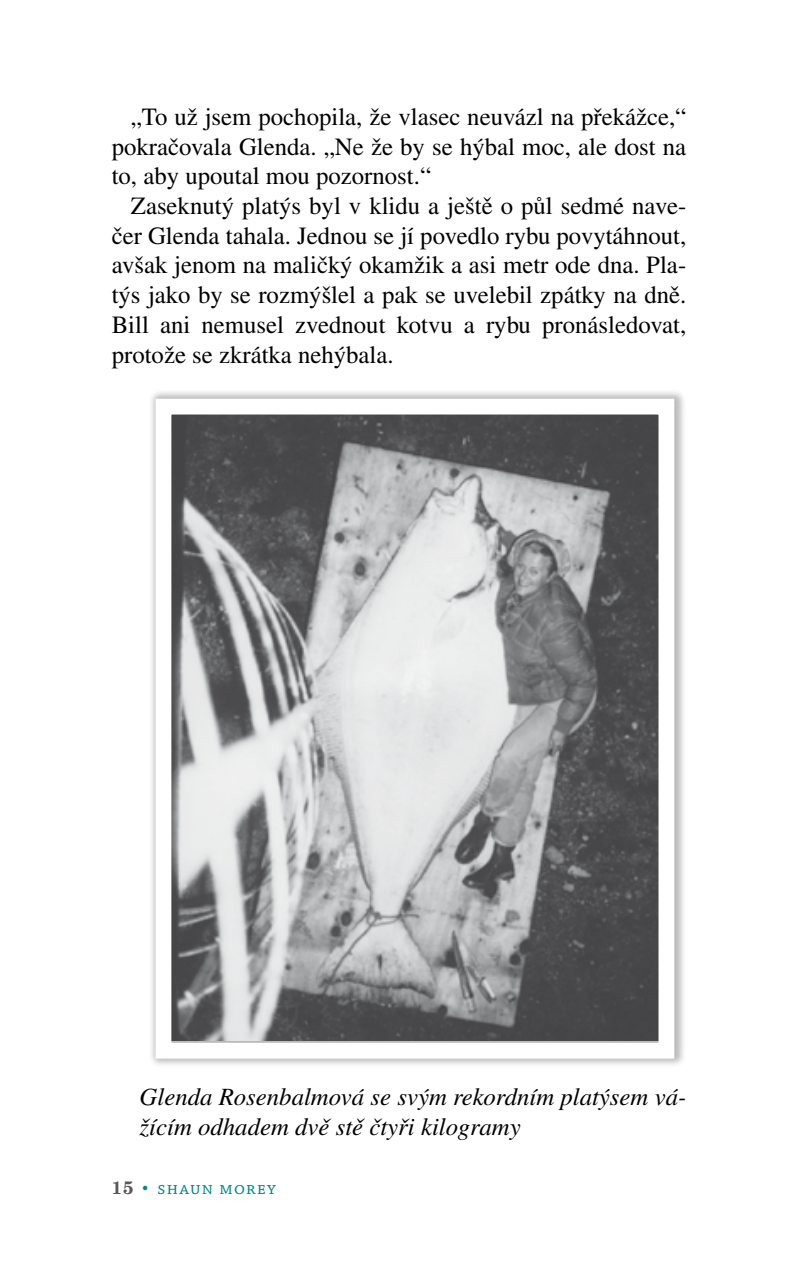
<style>
.page{position:relative;width:798px;height:1276px;background:#fff}
.page>*{position:absolute;margin:0;border:0;box-sizing:border-box;transform-origin:0 0}
.Text2{font:24.75px/29.7px "Times CE";color:#000;text-align:justify}
.Popisek{font:italic 24.75px/29.7px "Times CE";color:#000}
.t1{font:18px "Chaparral Pro";letter-spacing:.07em;color:#008887}
.s1{font-family:"New Century Schlbk CE";font-weight:700;color:#58585a}
.s2{font-style:italic;font-size:22.5px}
</style>
<div class="page">
<div style="left:149px;top:389px;width:537px;height:678px;background:#000;opacity:.27"></div>
<img style="left:172px;top:416px;width:485px;height:625px">
<div style="left:155px;top:399px;width:519px;height:659px;border:16px solid #fff"></div>
<p class="Text2" style="left:112px;top:101px;width:576px;text-indent:19px">„To už jsem pochopila, že vlasec neuvázl na překážce,“ pokračovala Glenda. „Ne že by se hýbal moc, ale dost na to, aby upoutal mou pozornost.“</p>
<p class="Text2" style="left:112px;top:190px;width:576px;text-indent:19px">Zaseknutý platýs byl v klidu a ještě o půl sedmé nave&shy;čer Glenda tahala. Jednou se jí povedlo rybu povytáhnout, avšak jenom na maličký okamžik a asi metr ode dna. Pla&shy;týs jako by se rozmýšlel a pak se uvelebil zpátky na dně.<br>Bill ani nemusel zvednout kotvu a rybu pronásledovat, protože se zkrátka nehýbala.</p>
<p class="Popisek" style="left:140px;top:1081px;width:548px">Glenda Rosenbalmová se svým rekordním platýsem vá&shy;žícím odhadem dvě stě čtyři kilogramy</p>
<p class="t1" style="left:112px;top:1178px;width:166px"><span class="s1">15</span> <span class="s2">•</span> shaun morey</p>
</div>
